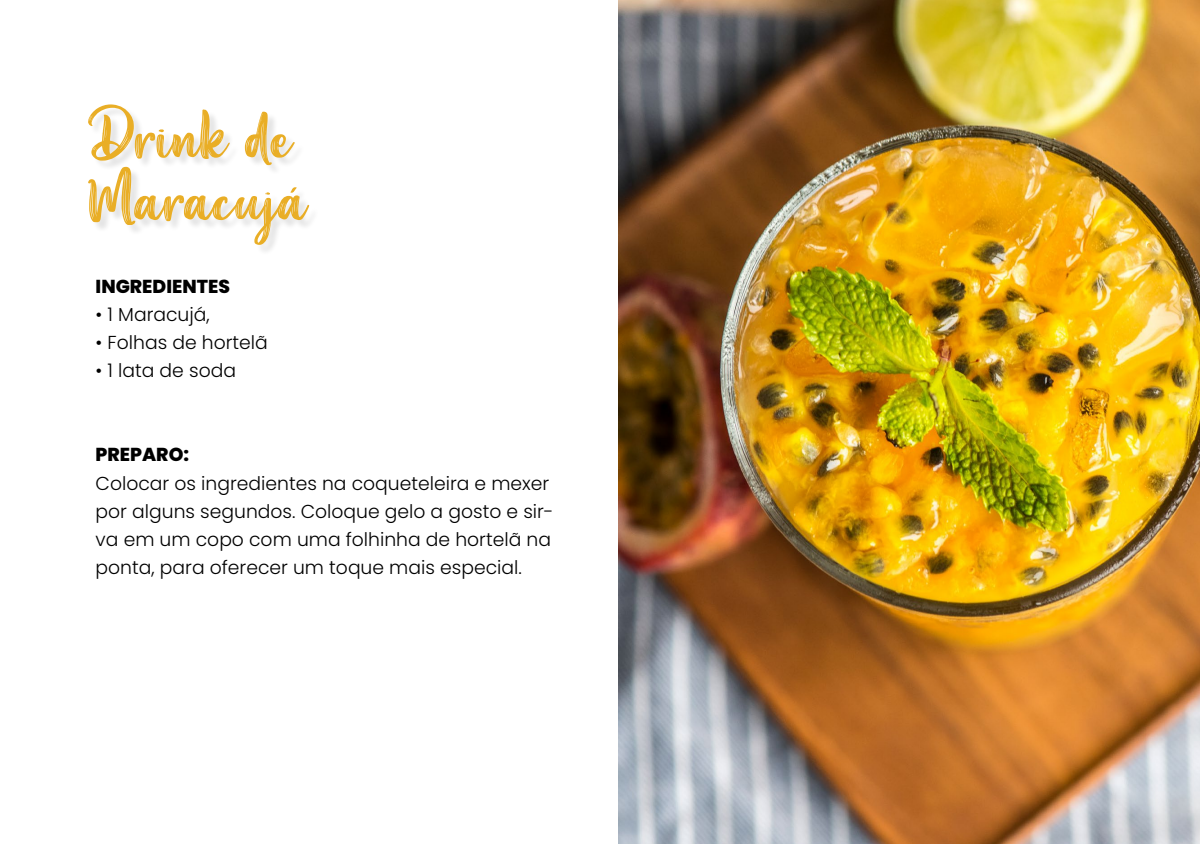
<style>
.page{position:relative;width:1200px;height:844px;background:#fff}
.page>*{position:absolute;margin:0;border:0;box-sizing:border-box;transform-origin:0 0}
.t1{font:52.12px/62.6px "Aesthetic Violet";color:#e9ae26}
.t2{font:300 18.75px/28.1px "Poppins";color:#000}
.t3{font:800 18.75px "Poppins";color:#000}
</style>
<div class="page">
<div style="left:90px;top:106px;width:230px;height:150px;background:#000;opacity:.11"></div>
<img style="left:619px;top:0;width:581px;height:844px">
<h1 class="t1" style="left:88px;top:106px;width:221px">Drink de<br>Maracujá</h1>
<p class="t3" style="left:96px;top:275px;width:136px">INGREDIENTES</p>
<p class="t2" style="left:96px;top:300px;width:116px">• 1 Maracujá,</p>
<p class="t2" style="left:96px;top:328px;width:174px">• Folhas de hortelã</p>
<p class="t2" style="left:96px;top:356px;width:142px">• 1 lata de soda</p>
<p class="t3" style="left:96px;top:444px;width:95px">PREPARO:</p>
<p class="t2" style="left:96px;top:469px;width:460px">Colocar os ingredientes na coqueteleira e mexer por alguns segundos. Coloque gelo a gosto e sir&shy;va em um copo com uma folhinha de hortelã na ponta, para oferecer um toque mais especial.</p>
</div>
